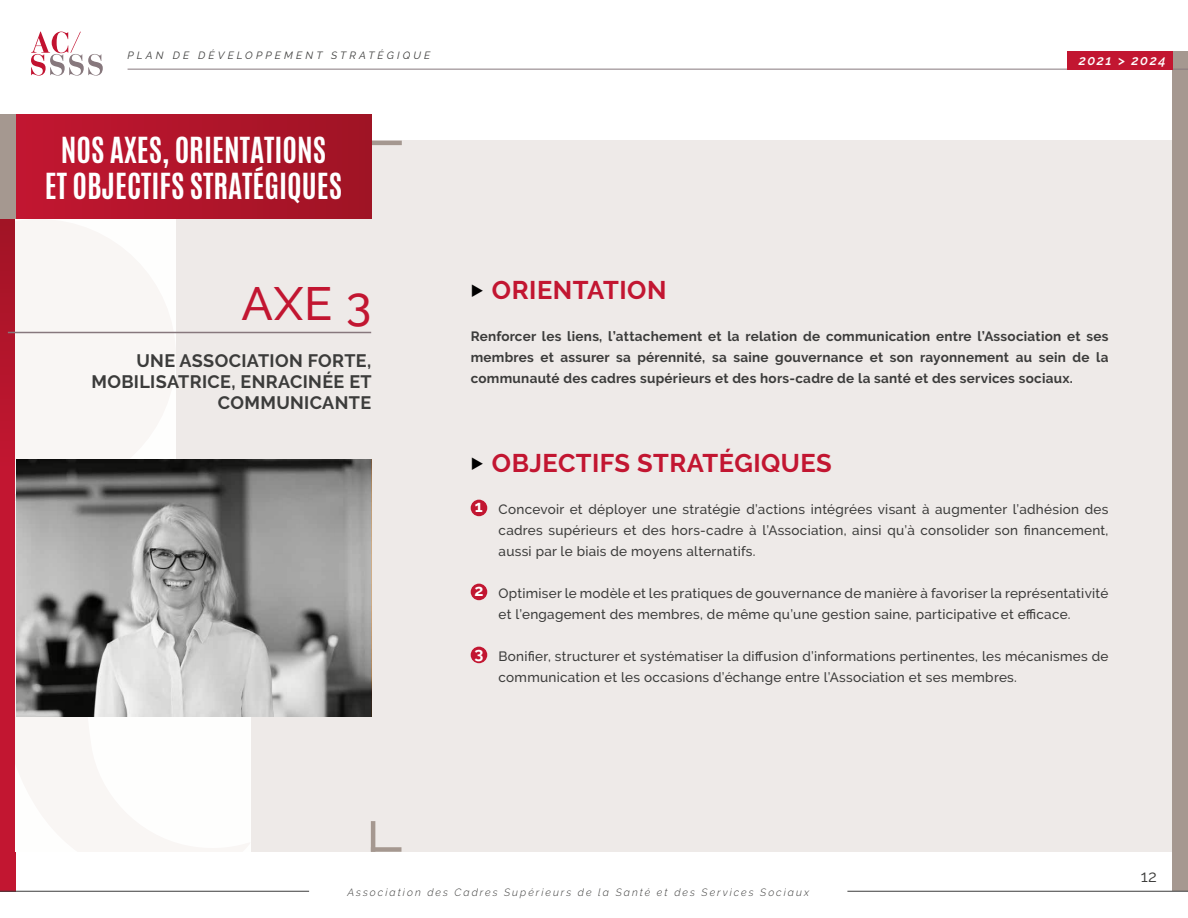
<style>
.page{position:relative;width:1188px;height:918px;background:#fff}
.page>*{position:absolute;margin:0;border:0;box-sizing:border-box;transform-origin:0 0}
.t1{font:500 46.5px "Raleway";color:#c21631}
.t2{font:700 30px/36px "Antonio";color:#fff;text-align:center}
.t3{font:700 25.5px "Raleway";letter-spacing:.02em;color:#c21631}
.t4{font:700 18px/21px "Raleway";letter-spacing:.02em;color:#3c3c3b;text-align:right}
.t5{font:16.5px "Raleway";color:#3c3c3b}
.t6{font:500 13.5px/21px "Raleway";letter-spacing:.02em;color:#3c3c3b}
.t7{font:700 13.5px/21px "Raleway";letter-spacing:.02em;color:#3c3c3b;text-align:justify}
.t8{font:italic 600 13.5px "Raleway";letter-spacing:.11em;color:#fff}
.t9{font:italic 300 10.5px "Raleway";letter-spacing:.19em;color:#3c3c3b}
.t10{font:italic 10.5px "Raleway";letter-spacing:.3em;color:#3c3c3b}
.s1{font-weight:700;font-size:16.05px;color:#fff}
</style>
<div class="page">
<div style="left:0;top:166px;width:16px;height:726px;background:linear-gradient(to bottom,#ac1529,#c91734)"></div>
<div style="left:1172px;top:51px;width:16px;height:840px;background:#a59890"></div>
<hr style="left:847px;top:891px;width:341px;height:1px;background:#3c3c3b">
<hr style="left:0;top:891px;width:309px;height:1px;background:#3c3c3b">
<div style="left:16px;top:141px;width:1156px;height:711px;background:#eeeae8"></div>
<svg style="left:16px;top:717px;width:235px;height:135px;fill:#fefefd"></svg>
<svg style="left:16px;top:219px;width:160px;height:240px;fill:#f9f6f4"></svg>
<hr style="left:371px;top:821px;width:4px;height:31px;background:#a59890">
<div style="left:371px;top:847px;width:30px;height:5px;background:#a59890"></div>
<hr style="left:371px;top:141px;width:31px;height:4px;background:#a59890">
<hr style="left:128px;top:69px;width:1060px;height:1px;background:#87787d">
<div style="left:1067px;top:51px;width:105px;height:19px;background:#c21631"></div>
<svg style="left:31px;top:32px;width:72px;height:44px"></svg>
<div style="left:471px;top:500px;width:16px;height:16px;background:#c21631;border-radius:50%"></div>
<div style="left:471px;top:584px;width:16px;height:16px;background:#c21631;border-radius:50%"></div>
<div style="left:471px;top:647px;width:16px;height:16px;background:#c21631;border-radius:50%"></div>
<div style="left:16px;top:115px;width:355px;height:104px;background:linear-gradient(to right,#c21631,#9f1425)"></div>
<hr style="left:8px;top:332px;width:363px;height:1px;background:#87787d">
<div style="left:0;top:115px;width:16px;height:104px;background:#a59890"></div>
<svg style="left:16px;top:459px;width:355px;height:258px;background:#929291"></svg>
<p class="t10" style="left:128px;top:49px;width:304px">PLAN DE DÉVELOPPEMENT STRATÉGIQUE</p>
<h2 class="t2" style="left:45px;top:133px;width:299px">NOS AXES, ORIENTATIONS<br>ET OBJECTIFS STRATÉGIQUES</h2>
<h1 class="t1" style="left:241px;top:277px;width:131px">AXE 3</h1>
<h3 class="t4" style="left:91px;top:350px;width:282px">UNE ASSOCIATION FORTE,<br>MOBILISATRICE, ENRACINÉE ET<br>COMMUNICANTE</h3>
<p class="t8" style="left:1079px;top:53px;width:88px">2021 &gt; 2024</p>
<h3 class="t3" style="left:492px;top:275px;width:176px">ORIENTATION</h3>
<p class="t7" style="left:471px;top:326px;width:639px">Renforcer les liens, l’attachement et la relation de communication entre l’Association et ses membres et assurer sa pérennité, sa saine gouvernance et son rayonnement au sein de la communauté des cadres supérieurs et des hors-cadre de la santé et des services sociaux.</p>
<h3 class="t3" style="left:492px;top:448px;width:341px">OBJECTIFS STRATÉGIQUES</h3>
<p class="t6" style="left:499px;top:499px;width:611px;text-align:justify;text-indent:-24px"><span class="s1">1</span> Concevoir et déployer une stratégie d’actions intégrées visant à augmenter l’adhésion des cadres supérieurs et des hors-cadre à l’Association, ainsi qu’à consolider son financement, aussi par le biais de moyens alternatifs.</p>
<p class="t6" style="left:499px;top:583px;width:611px;text-indent:-24px"><span class="s1">2</span> Optimiser le modèle et les pratiques de gouvernance de manière à favoriser la représentativité et l’engagement des membres, de même qu’une gestion saine, participative et efficace.</p>
<p class="t6" style="left:499px;top:646px;width:611px;text-indent:-24px"><sup>3</sup> Bonifier, structurer et systématiser la diffusion d’informations pertinentes, les mécanismes de communication et les occasions d’échange entre l’Association et ses membres.</p>
<p class="t5" style="left:1141px;top:867px;width:18px">12</p>
<p class="t9" style="left:348px;top:886px;width:463px">Association des Cadres Supérieurs de la Santé et des Services Sociaux</p>
</div>
